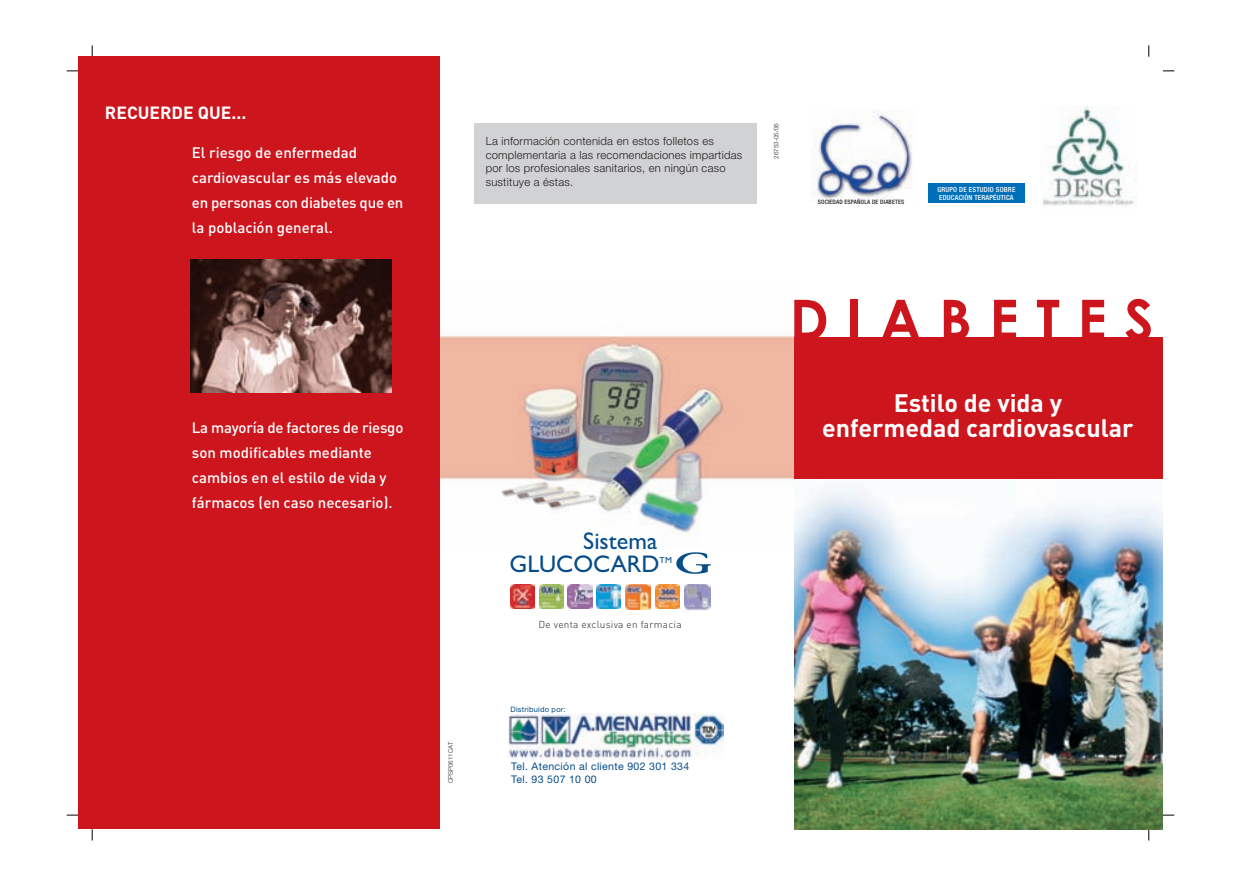
<style>
.page{position:relative;width:1241px;height:886px;background:#fff}
.page>*{position:absolute;margin:0;border:0;box-sizing:border-box;transform-origin:0 0}
.t1{font:700 56px "Century Gothic";letter-spacing:.315em;color:#cd151d}
.t2{font:700 25px/25px "DIN";color:#fff;text-align:center}
.t3{font:24.12px/22.9px "Gill Sans";color:#064d89;text-align:right}
.t4{font:700 17.5px "DIN";color:#fff}
.t5{font:500 15px/25px "DIN";color:#fff}
.t6{font:300 11.25px/13.6px "Helvetica Neue";letter-spacing:.02em;color:#231f20}
.t7{font:10.5px/12.6px "Helvetica Neue";letter-spacing:.03em;color:#064d89}
.t8{font:300 10px "DIN";letter-spacing:.03em;color:#231f20}
.t9{font:8.88px "Gill Sans";color:#064d89}
.t10{font:7.5px "Helvetica Neue";letter-spacing:.03em;color:#064d89}
.t11{font:500 condensed 7.12px/7.8px "Helvetica Neue";letter-spacing:.03em;color:#fff}
.t12{font:300 6.25px "Helvetica Neue";color:#231f20}
.t13{font:500 condensed 6px "Helvetica Neue";letter-spacing:.03em;color:#231f20}
</style>
<div class="page">
<svg style="left:92px;top:45px;width:1px;height:12px"></svg>
<svg style="left:1148px;top:45px;width:1px;height:12px"></svg>
<img style="left:439px;top:285px;width:356px;height:262px">
<div style="left:474px;top:123px;width:282px;height:80px;background:#d1d2d4"></div>
<svg style="left:676px;top:552px;width:34px;height:22px"></svg>
<img style="left:684px;top:584px;width:26px;height:26px">
<img style="left:567px;top:584px;width:25px;height:25px">
<img style="left:655px;top:584px;width:24px;height:25px">
<img style="left:596px;top:584px;width:24px;height:24px">
<img style="left:539px;top:584px;width:24px;height:24px">
<img style="left:510px;top:584px;width:24px;height:24px">
<img style="left:625px;top:584px;width:25px;height:25px">
<img style="left:508px;top:713px;width:215px;height:46px">
<img style="left:794px;top:478px;width:368px;height:351px">
<div style="left:794px;top:337px;width:368px;height:141px;background:#cd151d"></div>
<img style="left:811px;top:109px;width:102px;height:93px">
<div style="left:928px;top:183px;width:96px;height:20px;background:#006fba"></div>
<img style="left:1042px;top:107px;width:94px;height:99px">
<div style="left:78px;top:57px;width:361px;height:772px;background:#cd151d"></div>
<img style="left:191px;top:260px;width:200px;height:132px">
<p class="t4" style="left:105px;top:106px;width:143px">RECUERDE QUE...</p>
<p class="t5" style="left:192px;top:142px;width:213px">El riesgo de enfermedad cardiovascular es más elevado en personas con diabetes que en la población general.</p>
<p class="t5" style="left:192px;top:417px;width:213px">La mayoría de factores de riesgo son modificables mediante cambios en el estilo de vida y fármacos (en caso necesario).</p>
<p class="t6" style="left:485px;top:135px;width:258px">La información contenida en estos folletos es complementaria a las recomendaciones impartidas por los profesionales sanitarios, en ningún caso sustituye a éstas.</p>
<p class="t12" style="left:774px;top:159px;width:37px;rotate:-90deg">26753-05/06</p>
<p class="t13" style="left:817px;top:199px;width:88px">SOCIEDAD ESPAÑOLA DE DIABETES</p>
<p class="t11" style="left:937px;top:186px;width:79px">GRUPO DE ESTUDIO SOBRE<br>EDUCACIÓN TERAPÉUTICA</p>
<h1 class="t1" style="left:789px;top:299px;width:365px">DIABETES</h1>
<h2 class="t2" style="left:822px;top:393px;width:313px">Estilo de vida y enfermedad cardiovascular</h2>
<p class="t12" style="left:448px;top:783px;width:43px;rotate:-90deg">CPSP0611CAT</p>
<h3 class="t3" style="left:509px;top:532px;width:151px">Sistema<br>GLUCOCARD</h3>
<p class="t9" style="left:659px;top:557px;width:14px">TM</p>
<p class="t8" style="left:538px;top:621px;width:145px">De venta exclusiva en farmacia</p>
<p class="t10" style="left:510px;top:706px;width:57px">Distribuido por:</p>
<p class="t7" style="left:511px;top:761px;width:179px">Tel. Atención al cliente 902 301 334<br>Tel. 93 507 10 00</p>
</div>
